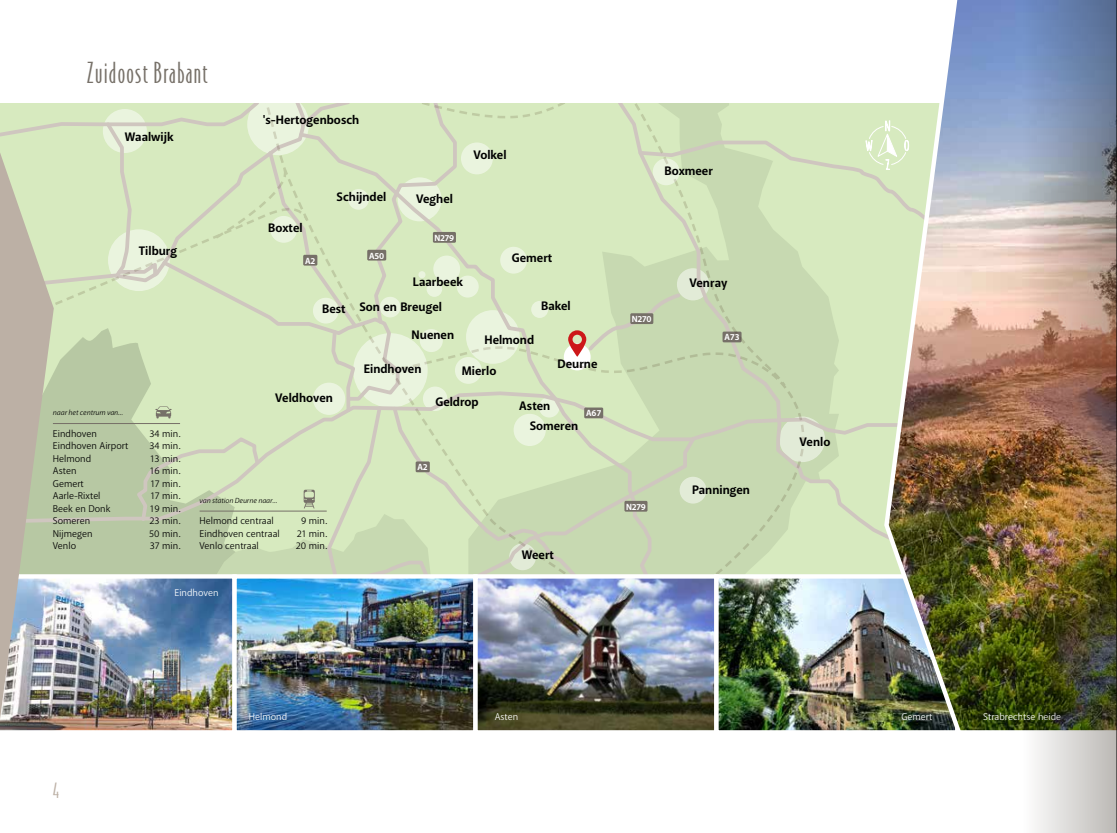
<style>
.page{position:relative;width:1117px;height:833px;background:#fff}
.page>*{position:absolute;margin:0;border:0;box-sizing:border-box;transform-origin:0 0}
.t1{font:300 27.5px "Bodega Sans";letter-spacing:.045em;color:#767068}
.t2{font:300 20px "Bodega Sans";color:#bcb0a5}
.t3{font:700 12.5px "Akagi Pro";color:#000}
.t4{font:10px "Akagi Pro";color:#000}
.t5{font:10px "Akagi Pro";color:#fff}
.t6{font:700 9px "Akagi Pro";letter-spacing:-.03em;color:#fff}
.t7{font:italic 7.5px "Akagi Pro";color:#000}
</style>
<div class="page">
<svg style="left:805px;top:103px;width:76px;height:450px;background:#d3e5bc"></svg>
<div style="left:805px;top:139px;width:76px;height:111px;background:#d7eabf"></div>
<svg style="left:865px;top:119px;width:16px;height:51px"></svg>
<svg style="left:0;top:719px;width:232px;height:12px;background:#ab8d7b"></svg>
<svg style="left:237px;top:719px;width:235px;height:10px;background:#374f62"></svg>
<div style="left:232px;top:574px;width:245px;height:160px;border:4px solid #fff"></div>
<svg style="left:478px;top:719px;width:235px;height:10px;background:#514e2b"></svg>
<div style="left:473px;top:574px;width:245px;height:160px;border:4px solid #fff"></div>
<img style="left:719px;top:579px;width:162px;height:150px">
<div style="left:714px;top:574px;width:245px;height:160px;border:4px solid #fff"></div>
<img style="left:968px;top:0;width:54px;height:730px">
<img style="left:881px;top:0;width:87px;height:734px">
<img style="left:0;top:103px;width:805px;height:616px">
<div style="left:630px;top:313px;width:23px;height:11px;background:#767068"></div>
<div style="left:531px;top:301px;width:17px;height:17px;background:#eaf4de;border-radius:50%"></div>
<img style="left:1022px;top:0;width:94px;height:833px">
<hr style="left:1116px;top:0;width:1px;height:833px;background:#000">
<h1 class="t1" style="left:87px;top:56px;width:122px">Zuidoost Brabant</h1>
<p class="t3" style="left:125px;top:129px;width:50px">Waalwijk</p>
<p class="t3" style="left:139px;top:243px;width:40px">Tilburg</p>
<p class="t7" style="left:53px;top:407px;width:72px">naar het centrum van...</p>
<p class="t3" style="left:263px;top:112px;width:98px">'s-Hertogenbosch</p>
<p class="t3" style="left:473px;top:147px;width:35px">Volkel</p>
<p class="t3" style="left:268px;top:220px;width:36px">Boxtel</p>
<p class="t6" style="left:305px;top:255px;width:12px">A2</p>
<p class="t3" style="left:336px;top:189px;width:51px">Schijndel</p>
<p class="t3" style="left:416px;top:191px;width:38px">Veghel</p>
<p class="t3" style="left:322px;top:301px;width:25px">Best</p>
<p class="t6" style="left:369px;top:250px;width:16px">A50</p>
<p class="t6" style="left:434px;top:232px;width:21px">N279</p>
<p class="t3" style="left:413px;top:274px;width:52px">Laarbeek</p>
<p class="t3" style="left:359px;top:299px;width:84px">Son en Breugel</p>
<p class="t3" style="left:411px;top:327px;width:44px">Nuenen</p>
<p class="t3" style="left:511px;top:250px;width:42px">Gemert</p>
<p class="t3" style="left:541px;top:298px;width:31px">Bakel</p>
<p class="t3" style="left:484px;top:332px;width:51px">Helmond</p>
<p class="t3" style="left:275px;top:390px;width:59px">Veldhoven</p>
<p class="t3" style="left:363px;top:361px;width:59px">Eindhoven</p>
<p class="t3" style="left:462px;top:363px;width:36px">Mierlo</p>
<p class="t3" style="left:435px;top:394px;width:45px">Geldrop</p>
<p class="t3" style="left:557px;top:356px;width:41px">Deurne</p>
<p class="t3" style="left:519px;top:398px;width:33px">Asten</p>
<p class="t6" style="left:586px;top:408px;width:17px">A67</p>
<p class="t4" style="left:53px;top:427px;width:46px">Eindhoven</p>
<p class="t4" style="left:149px;top:427px;width:33px">34 min.</p>
<p class="t4" style="left:53px;top:440px;width:77px">Eindhoven Airport</p>
<p class="t4" style="left:149px;top:440px;width:33px">34 min.</p>
<p class="t4" style="left:53px;top:452px;width:40px">Helmond</p>
<p class="t4" style="left:150px;top:452px;width:32px">13 min.</p>
<p class="t4" style="left:53px;top:465px;width:25px">Asten</p>
<p class="t4" style="left:150px;top:465px;width:32px">16 min.</p>
<p class="t4" style="left:53px;top:477px;width:32px">Gemert</p>
<p class="t4" style="left:150px;top:477px;width:32px">17 min.</p>
<p class="t4" style="left:53px;top:490px;width:49px">Aarle-Rixtel</p>
<p class="t4" style="left:150px;top:490px;width:32px">17 min.</p>
<p class="t4" style="left:53px;top:502px;width:59px">Beek en Donk</p>
<p class="t4" style="left:150px;top:502px;width:32px">19 min.</p>
<p class="t4" style="left:53px;top:515px;width:39px">Someren</p>
<p class="t4" style="left:149px;top:515px;width:33px">23 min.</p>
<p class="t4" style="left:53px;top:527px;width:41px">Nijmegen</p>
<p class="t4" style="left:149px;top:527px;width:33px">50 min.</p>
<p class="t4" style="left:53px;top:540px;width:25px">Venlo</p>
<p class="t4" style="left:150px;top:540px;width:32px">37 min.</p>
<p class="t7" style="left:199px;top:496px;width:79px">van station Deurne naar...</p>
<p class="t4" style="left:199px;top:515px;width:76px">Helmond centraal</p>
<p class="t4" style="left:301px;top:515px;width:28px">9 min.</p>
<p class="t4" style="left:199px;top:527px;width:82px">Eindhoven centraal</p>
<p class="t4" style="left:297px;top:527px;width:32px">21 min.</p>
<p class="t4" style="left:199px;top:540px;width:61px">Venlo centraal</p>
<p class="t4" style="left:296px;top:540px;width:33px">20 min.</p>
<p class="t5" style="left:174px;top:587px;width:46px">Eindhoven</p>
<p class="t6" style="left:417px;top:462px;width:12px">A2</p>
<p class="t3" style="left:529px;top:418px;width:50px">Someren</p>
<p class="t3" style="left:521px;top:547px;width:34px">Weert</p>
<p class="t3" style="left:664px;top:163px;width:50px">Boxmeer</p>
<p class="t6" style="left:631px;top:313px;width:21px">N270</p>
<p class="t3" style="left:689px;top:275px;width:39px">Venray</p>
<p class="t6" style="left:724px;top:332px;width:17px">A73</p>
<p class="t6" style="left:626px;top:501px;width:21px">N279</p>
<p class="t3" style="left:692px;top:482px;width:59px">Panningen</p>
<p class="t3" style="left:799px;top:433px;width:32px">Venlo</p>
<h2 class="t2" style="left:53px;top:778px;width:7px">4</h2>
<p class="t5" style="left:249px;top:710px;width:40px">Helmond</p>
<p class="t5" style="left:494px;top:710px;width:25px">Asten</p>
<p class="t5" style="left:901px;top:710px;width:32px">Gemert</p>
<p class="t5" style="left:982px;top:710px;width:79px">Strabrechtse heide</p>
</div>
